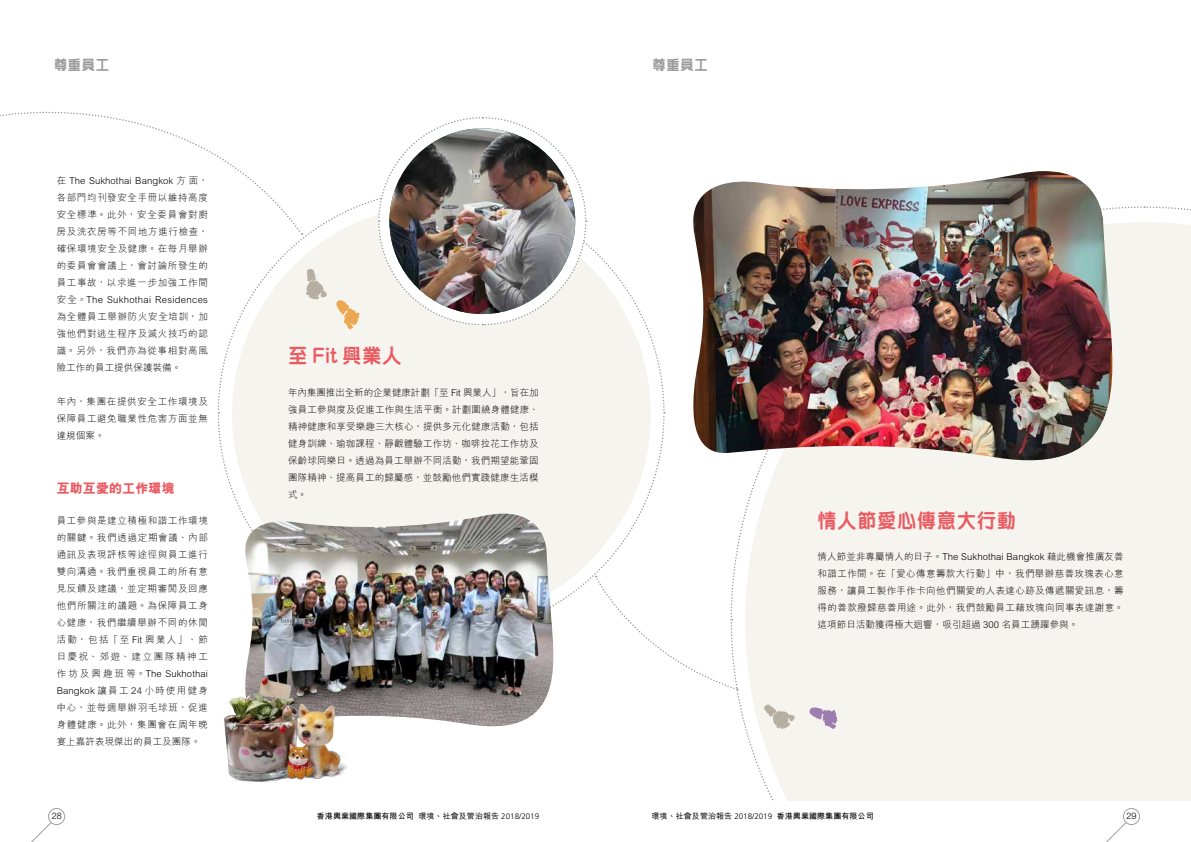
<style>
.page{position:relative;width:1191px;height:842px;background:#fff}
.page>*{position:absolute;margin:0;border:0;box-sizing:border-box;transform-origin:0 0}
.t1{font:800 20px "M Yuen HK";letter-spacing:.05em;color:#ea5a61;scale:.95 1}
.t2{font:800 14px "M Yuen HK";letter-spacing:.05em;color:#999;scale:.95 1}
.t3{font:800 13px "M Hei HK";letter-spacing:.01em;color:#ea5a61}
.t4{font:300 9.5px/17px "M Hei HK";letter-spacing:.045em;color:#000;text-align:justify}
.t5{font:300 9px "Helvetica Neue LT Std";color:#000}
.t6{font:700 8px "M Hei HK";letter-spacing:.01em;color:#000}
.s1{font-weight:500}
.s2{font-family:"Frutiger LT Std";font-weight:300}
</style>
<div class="page">
<div style="left:733px;top:206px;width:409px;height:414px;background:#f6f4ef"></div>
<div style="left:737px;top:621px;width:407px;height:180px;background:#f6f4ef"></div>
<div style="left:1144px;top:206px;width:47px;height:595px;background:#f6f4ef"></div>
<svg style="left:645px;top:576px;width:93px;height:115px"></svg>
<svg style="left:31px;top:821px;width:21px;height:21px"></svg>
<svg style="left:1106px;top:821px;width:21px;height:21px"></svg>
<div style="left:48px;top:808px;width:17px;height:17px;border:1px solid #9fa0a0;border-radius:50%"></div>
<div style="left:1123px;top:808px;width:17px;height:17px;border:1px solid #9fa0a0;border-radius:50%"></div>
<svg style="left:442px;top:413px;width:223px;height:224px"></svg>
<svg style="left:441px;top:220px;width:224px;height:191px"></svg>
<svg style="left:217px;top:199px;width:223px;height:214px"></svg>
<svg style="left:217px;top:414px;width:224px;height:100px"></svg>
<img style="left:693px;top:171px;width:427px;height:292px">
<svg style="left:0;top:111px;width:303px;height:124px"></svg>
<svg style="left:336px;top:300px;width:23px;height:29px"></svg>
<svg style="left:809px;top:707px;width:28px;height:22px"></svg>
<svg style="left:306px;top:269px;width:21px;height:30px"></svg>
<svg style="left:764px;top:704px;width:30px;height:25px"></svg>
<svg style="left:377px;top:117px;width:210px;height:209px"></svg>
<img style="left:389px;top:128px;width:186px;height:186px;border-radius:93px">
<img style="left:242px;top:514px;width:317px;height:213px">
<img style="left:224px;top:566px;width:131px;height:216px">
<h2 class="t2" style="left:54px;top:54px;width:60px">尊重員工</h2>
<h2 class="t2" style="left:652px;top:54px;width:60px">尊重員工</h2>
<p class="t4" style="left:57px;top:171px;width:153px">在 The Sukhothai Bangkok 方面，各部門均刊發安全手冊以維持高度安全標準。此外，安全委員會對廚房及洗衣房等不同地方進行檢查，確保環境安全及健康。在每月舉辦的委員會會議上，會討論所發生的員工事故，以求進一步加強工作間安全。The Sukhothai Residences為全體員工舉辦防火安全培訓，加強他們對逃生程序及滅火技巧的認識。另外，我們亦為從事相對高風險工作的員工提供保護裝備。</p>
<p class="t4" style="left:57px;top:392px;width:153px">年內，集團在提供安全工作環境及保障員工避免職業性危害方面並無違規個案。</p>
<h3 class="t3" style="left:57px;top:479px;width:120px">互助互愛的工作環境</h3>
<p class="t4" style="left:57px;top:511px;width:153px">員工參與是建立積極和諧工作環境的關鍵。我們透過定期會議、內部通訊及表現評核等途徑與員工進行雙向溝通。我們重視員工的所有意見反饋及建議，並定期審閱及回應他們所關注的議題。為保障員工身心健康，我們繼續舉辦不同的休閒活動，包括「至 Fit 興業人」、節日慶祝、郊遊、建立團隊精神工作坊及興趣班等。The Sukhothai Bangkok 讓員工 24 小時使用健身中心，並每週舉辦羽毛球班，促進身體健康。此外，集團會在周年晚宴上嘉許表現傑出的員工及團隊。</p>
<h1 class="t1" style="left:288px;top:341px;width:121px">至 Fit 興業人</h1>
<p class="t4" style="left:288px;top:383px;width:252px">年內集團推出全新的企業健康計劃「至 Fit 興業人」，旨在加強員工參與度及促進工作與生活平衡。計劃圍繞身體健康、精神健康和享受樂趣三大核心，提供多元化健康活動，包括健身訓練、瑜珈課程、靜觀體驗工作坊、咖啡拉花工作坊及保齡球同樂日。透過為員工舉辦不同活動，我們期望能鞏固團隊精神、提高員工的歸屬感，並鼓勵他們實踐健康生活模式。</p>
<h1 class="t1" style="left:817px;top:506px;width:210px">情人節愛心傳意大行動</h1>
<p class="t4" style="left:817px;top:547px;width:308px">情人節並非專屬情人的日子。The Sukhothai Bangkok 藉此機會推廣友善和諧工作間。在「愛心傳意籌款大行動」中，我們舉辦慈善玫瑰表心意服務，讓員工製作手作卡向他們關愛的人表達心跡及傳遞關愛訊息，籌得的善款撥歸慈善用途。此外，我們鼓勵員工藉玫瑰向同事表達謝意。這項節日活動獲得極大迴響，吸引超過 300 名員工踴躍參與。</p>
<p class="t5" style="left:52px;top:810px;width:12px">28</p>
<p class="t6" style="left:317px;top:810px;width:224px">香港興業國際集團有限公司 <span class="s1">環境、社會及管治報告</span> <span class="s2">2018/2019</span></p>
<p class="t6" style="left:651px;top:810px;width:224px"><span class="s1">環境、社會及管治報告</span> <span class="s2">2018/2019</span> 香港興業國際集團有限公司</p>
<p class="t5" style="left:1126px;top:810px;width:12px">29</p>
</div>
